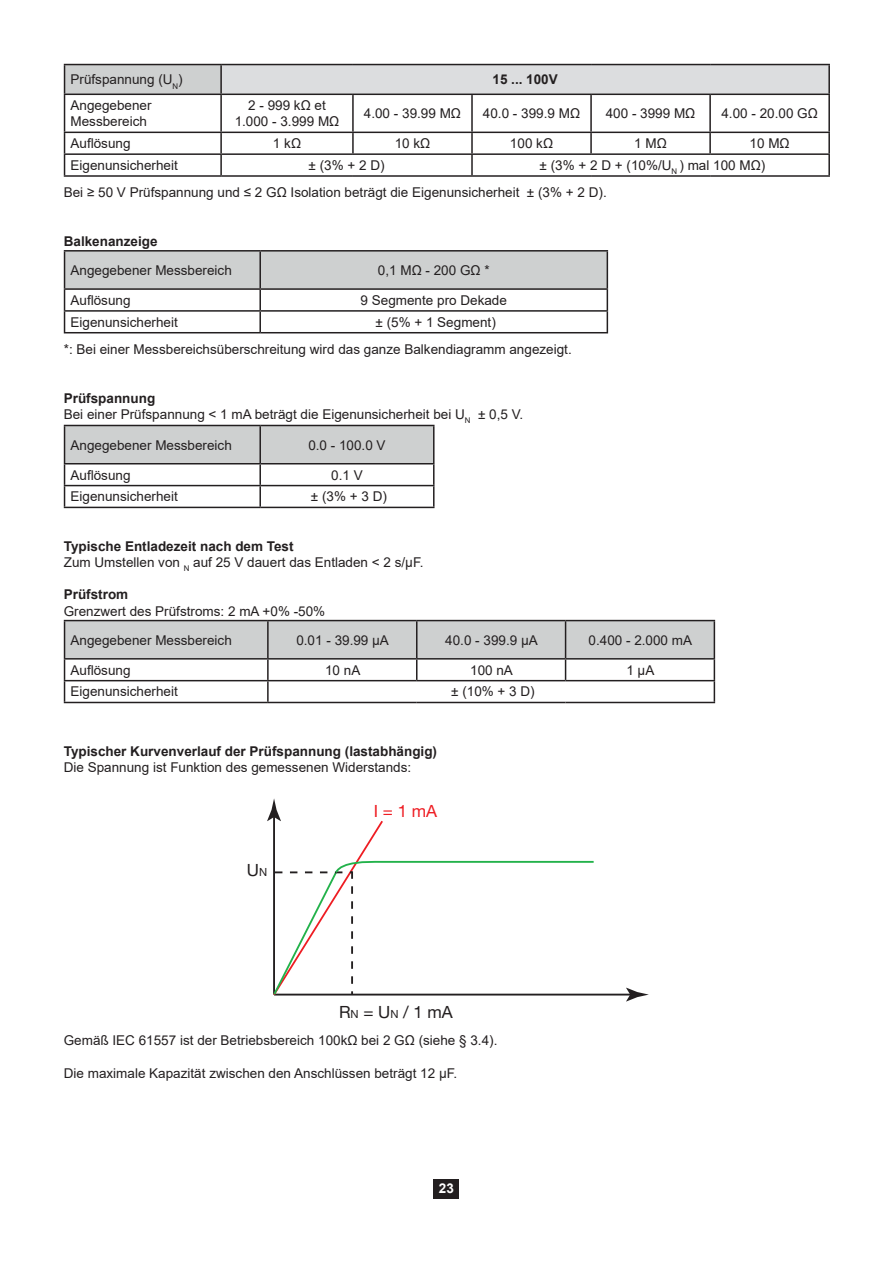
<style>
.page{position:relative;width:893px;height:1263px;background:#fff}
.page>*{position:absolute;margin:0;border:0;box-sizing:border-box;transform-origin:0 0}
.t1{font:16.8px "Helvetica Neue";color:#231f20}
.t2{font:16.8px "Helvetica Neue";color:#ee1d23}
.t3{font:13.5px/16.2px "Arial";color:#231f20}
.t4{font:700 13.5px "Arial";color:#231f20}
.t5{font:700 13.5px "Arial";color:#fff}
.s1{font-weight:700}
.s2{font-size:11.25px}
</style>
<div class="page">
<div style="left:434px;top:1179px;width:25px;height:19px;background:#231f20"></div>
<div style="left:65px;top:65px;width:156px;height:29px;background:#ced0d0"></div>
<div style="left:221px;top:65px;width:608px;height:29px;background:#dcdddf"></div>
<hr style="left:221px;top:64px;width:132px;height:1px;background:#231f20">
<hr style="left:353px;top:64px;width:119px;height:1px;background:#231f20">
<hr style="left:472px;top:64px;width:119px;height:1px;background:#231f20">
<hr style="left:591px;top:64px;width:119px;height:1px;background:#231f20">
<hr style="left:710px;top:64px;width:120px;height:1px;background:#231f20">
<hr style="left:828px;top:65px;width:2px;height:29px;background:#231f20">
<hr style="left:221px;top:94px;width:132px;height:1px;background:#231f20">
<hr style="left:353px;top:94px;width:119px;height:1px;background:#231f20">
<hr style="left:352px;top:95px;width:2px;height:37px;background:#231f20">
<hr style="left:472px;top:94px;width:119px;height:1px;background:#231f20">
<hr style="left:471px;top:95px;width:2px;height:37px;background:#231f20">
<hr style="left:591px;top:94px;width:119px;height:1px;background:#231f20">
<hr style="left:590px;top:95px;width:2px;height:37px;background:#231f20">
<hr style="left:710px;top:94px;width:120px;height:1px;background:#231f20">
<hr style="left:709px;top:95px;width:2px;height:37px;background:#231f20">
<hr style="left:828px;top:95px;width:2px;height:37px;background:#231f20">
<hr style="left:221px;top:132px;width:132px;height:1px;background:#231f20">
<hr style="left:353px;top:132px;width:119px;height:1px;background:#231f20">
<hr style="left:352px;top:133px;width:2px;height:20px;background:#231f20">
<hr style="left:472px;top:132px;width:119px;height:1px;background:#231f20">
<hr style="left:471px;top:133px;width:2px;height:20px;background:#231f20">
<hr style="left:591px;top:132px;width:119px;height:1px;background:#231f20">
<hr style="left:590px;top:133px;width:2px;height:20px;background:#231f20">
<hr style="left:710px;top:132px;width:120px;height:1px;background:#231f20">
<hr style="left:709px;top:133px;width:2px;height:20px;background:#231f20">
<hr style="left:828px;top:133px;width:2px;height:20px;background:#231f20">
<hr style="left:221px;top:153px;width:132px;height:2px;background:#231f20">
<hr style="left:353px;top:153px;width:119px;height:2px;background:#231f20">
<hr style="left:472px;top:153px;width:119px;height:2px;background:#231f20">
<hr style="left:471px;top:155px;width:2px;height:20px;background:#231f20">
<hr style="left:591px;top:153px;width:119px;height:2px;background:#231f20">
<hr style="left:710px;top:153px;width:120px;height:2px;background:#231f20">
<hr style="left:828px;top:155px;width:2px;height:20px;background:#231f20">
<hr style="left:221px;top:175px;width:132px;height:2px;background:#231f20">
<hr style="left:353px;top:175px;width:119px;height:2px;background:#231f20">
<hr style="left:472px;top:175px;width:119px;height:2px;background:#231f20">
<hr style="left:591px;top:175px;width:119px;height:2px;background:#231f20">
<hr style="left:710px;top:175px;width:120px;height:2px;background:#231f20">
<hr style="left:64px;top:64px;width:157px;height:1px;background:#231f20">
<hr style="left:64px;top:94px;width:157px;height:1px;background:#231f20">
<hr style="left:64px;top:132px;width:157px;height:1px;background:#231f20">
<hr style="left:64px;top:153px;width:157px;height:2px;background:#231f20">
<hr style="left:64px;top:175px;width:157px;height:2px;background:#231f20">
<svg style="left:64px;top:65px;width:1px;height:29px"></svg>
<hr style="left:64px;top:95px;width:1px;height:37px;background:#231f20">
<svg style="left:64px;top:133px;width:1px;height:42px"></svg>
<hr style="left:220px;top:65px;width:2px;height:29px;background:#231f20">
<hr style="left:220px;top:95px;width:2px;height:37px;background:#231f20">
<hr style="left:220px;top:133px;width:2px;height:20px;background:#231f20">
<hr style="left:220px;top:155px;width:2px;height:20px;background:#231f20">
<hr style="left:64px;top:250px;width:196px;height:2px;background:#231f20">
<hr style="left:260px;top:250px;width:348px;height:2px;background:#231f20">
<hr style="left:64px;top:332px;width:196px;height:1px;background:#231f20">
<hr style="left:260px;top:332px;width:348px;height:1px;background:#231f20">
<svg style="left:64px;top:251px;width:544px;height:81px"></svg>
<hr style="left:260px;top:425px;width:175px;height:1px;background:#231f20">
<hr style="left:260px;top:463px;width:175px;height:1px;background:#231f20">
<hr style="left:260px;top:485px;width:175px;height:1px;background:#231f20">
<hr style="left:64px;top:507px;width:196px;height:1px;background:#231f20">
<hr style="left:260px;top:507px;width:175px;height:1px;background:#231f20">
<svg style="left:64px;top:425px;width:369px;height:82px"></svg>
<hr style="left:259px;top:426px;width:2px;height:37px;background:#231f20">
<hr style="left:433px;top:426px;width:2px;height:37px;background:#231f20">
<hr style="left:259px;top:464px;width:2px;height:21px;background:#231f20">
<hr style="left:433px;top:464px;width:2px;height:21px;background:#231f20">
<hr style="left:259px;top:486px;width:2px;height:21px;background:#231f20">
<hr style="left:433px;top:486px;width:2px;height:21px;background:#231f20">
<hr style="left:64px;top:620px;width:204px;height:1px;background:#231f20">
<hr style="left:268px;top:620px;width:149px;height:1px;background:#231f20">
<hr style="left:417px;top:620px;width:149px;height:1px;background:#231f20">
<hr style="left:566px;top:620px;width:149px;height:1px;background:#231f20">
<hr style="left:64px;top:702px;width:204px;height:1px;background:#231f20">
<hr style="left:268px;top:702px;width:149px;height:1px;background:#231f20">
<hr style="left:417px;top:702px;width:149px;height:1px;background:#231f20">
<hr style="left:566px;top:702px;width:149px;height:1px;background:#231f20">
<svg style="left:64px;top:621px;width:651px;height:81px"></svg>
<hr style="left:274px;top:994px;width:358px;height:1px;background:#231f20">
<svg style="left:626px;top:988px;width:23px;height:13px"></svg>
<svg style="left:267px;top:798px;width:328px;height:198px"></svg>
<p class="t3" style="left:71px;top:71px;width:114px">Prüfspannung (U<sub>N</sub>)</p>
<p class="t4" style="left:492px;top:70px;width:67px">15 ... 100V</p>
<p class="t3" style="left:71px;top:97px;width:83px">Angegebener<br>Messbereich</p>
<p class="t3" style="left:235px;top:97px;width:106px;text-align:center">2 - 999 kΩ et<br>1.000 - 3.999 MΩ</p>
<p class="t3" style="left:364px;top:105px;width:99px">4.00 - 39.99 MΩ</p>
<p class="t3" style="left:483px;top:105px;width:99px">40.0 - 399.9 MΩ</p>
<p class="t3" style="left:606px;top:105px;width:91px">400 - 3999 MΩ</p>
<p class="t3" style="left:721px;top:105px;width:98px">4.00 - 20.00 GΩ</p>
<p class="t3" style="left:71px;top:135px;width:62px">Auflösung</p>
<p class="t3" style="left:273px;top:135px;width:30px">1 kΩ</p>
<p class="t3" style="left:395px;top:135px;width:37px">10 kΩ</p>
<p class="t3" style="left:510px;top:135px;width:45px">100 kΩ</p>
<p class="t3" style="left:634px;top:135px;width:34px">1 MΩ</p>
<p class="t3" style="left:750px;top:135px;width:42px">10 MΩ</p>
<p class="t3" style="left:71px;top:157px;width:109px">Eigenunsicherheit</p>
<p class="t3" style="left:309px;top:157px;width:78px">± (3% + 2 D)</p>
<p class="t3" style="left:64px;top:152px;width:703px;line-height:27.2px;text-indent:476px">± (3% + 2 D + (10%/U<sub>N</sub> ) mal 100 MΩ)<br>Bei ≥ 50 V Prüfspannung und ≤ 2 GΩ Isolation beträgt die Eigenunsicherheit ± (3% + 2 D).</p>
<p class="t4" style="left:64px;top:232px;width:95px">Balkenanzeige</p>
<p class="t3" style="left:71px;top:262px;width:163px">Angegebener Messbereich</p>
<p class="t3" style="left:378px;top:262px;width:113px">0,1 MΩ - 200 GΩ *</p>
<p class="t3" style="left:71px;top:292px;width:62px">Auflösung</p>
<p class="t3" style="left:361px;top:292px;width:148px">9 Segmente pro Dekade</p>
<p class="t3" style="left:71px;top:314px;width:109px">Eigenunsicherheit</p>
<p class="t3" style="left:64px;top:308px;width:509px;line-height:27.2px;text-indent:312px">± (5% + 1 Segment)<br>*: Bei einer Messbereichsüberschreitung wird das ganze Balkendiagramm angezeigt.</p>
<p class="t3" style="left:64px;top:390px;width:461px"><span class="s1">Prüfspannung<br></span>Bei einer Prüfspannung &lt; 1 mA beträgt die Eigenunsicherheit bei U<sub>N</sub> ± 0,5 V.</p>
<p class="t3" style="left:71px;top:437px;width:163px">Angegebener Messbereich</p>
<p class="t3" style="left:308px;top:437px;width:79px">0.0 - 100.0 V</p>
<p class="t3" style="left:71px;top:467px;width:62px">Auflösung</p>
<p class="t3" style="left:331px;top:467px;width:33px">0.1 V</p>
<p class="t3" style="left:71px;top:488px;width:109px">Eigenunsicherheit</p>
<p class="t3" style="left:311px;top:488px;width:78px">± (3% + 3 D)</p>
<p class="t3" style="left:64px;top:538px;width:361px"><span class="s1">Typische Entladezeit nach dem Test<br></span>Zum Umstellen von <sub>N</sub> auf 25 V dauert das Entladen &lt; 2 s/µF.</p>
<p class="t4" style="left:64px;top:585px;width:66px">Prüfstrom</p>
<p class="t3" style="left:71px;top:596px;width:256px;line-height:29.1px;text-indent:-7px">Grenzwert des Prüfstroms: 2 mA +0% -50%<br>Angegebener Messbereich</p>
<p class="t3" style="left:296px;top:632px;width:94px">0.01 - 39.99 µA</p>
<p class="t3" style="left:445px;top:632px;width:94px">40.0 - 399.9 µA</p>
<p class="t3" style="left:589px;top:632px;width:105px">0.400 - 2.000 mA</p>
<p class="t3" style="left:71px;top:662px;width:62px">Auflösung</p>
<p class="t3" style="left:325px;top:662px;width:37px">10 nA</p>
<p class="t3" style="left:470px;top:662px;width:44px">100 nA</p>
<p class="t3" style="left:626px;top:662px;width:30px">1 µA</p>
<p class="t3" style="left:71px;top:683px;width:109px">Eigenunsicherheit</p>
<p class="t3" style="left:451px;top:683px;width:85px">± (10% + 3 D)</p>
<p class="t4" style="left:64px;top:742px;width:375px">Typischer Kurvenverlauf der Prüfspannung (lastabhängig)</p>
<p class="t3" style="left:64px;top:759px;width:349px">Die Spannung ist Funktion des gemessenen Widerstands:</p>
<p class="t2" style="left:374px;top:801px;width:65px">I = 1 mA</p>
<p class="t1" style="left:247px;top:860px;width:22px">U<span class="s2">N</span></p>
<p class="t1" style="left:339px;top:1001px;width:115px">R<span class="s2">N</span> = U<span class="s2">N</span> / 1 mA</p>
<p class="t3" style="left:64px;top:1032px;width:435px">Gemäß IEC 61557 ist der Betriebsbereich 100kΩ bei 2 GΩ (siehe § 3.4).</p>
<p class="t3" style="left:64px;top:1065px;width:395px">Die maximale Kapazität zwischen den Anschlüssen beträgt 12 µF.</p>
<p class="t5" style="left:439px;top:1179px;width:17px">23</p>
</div>
